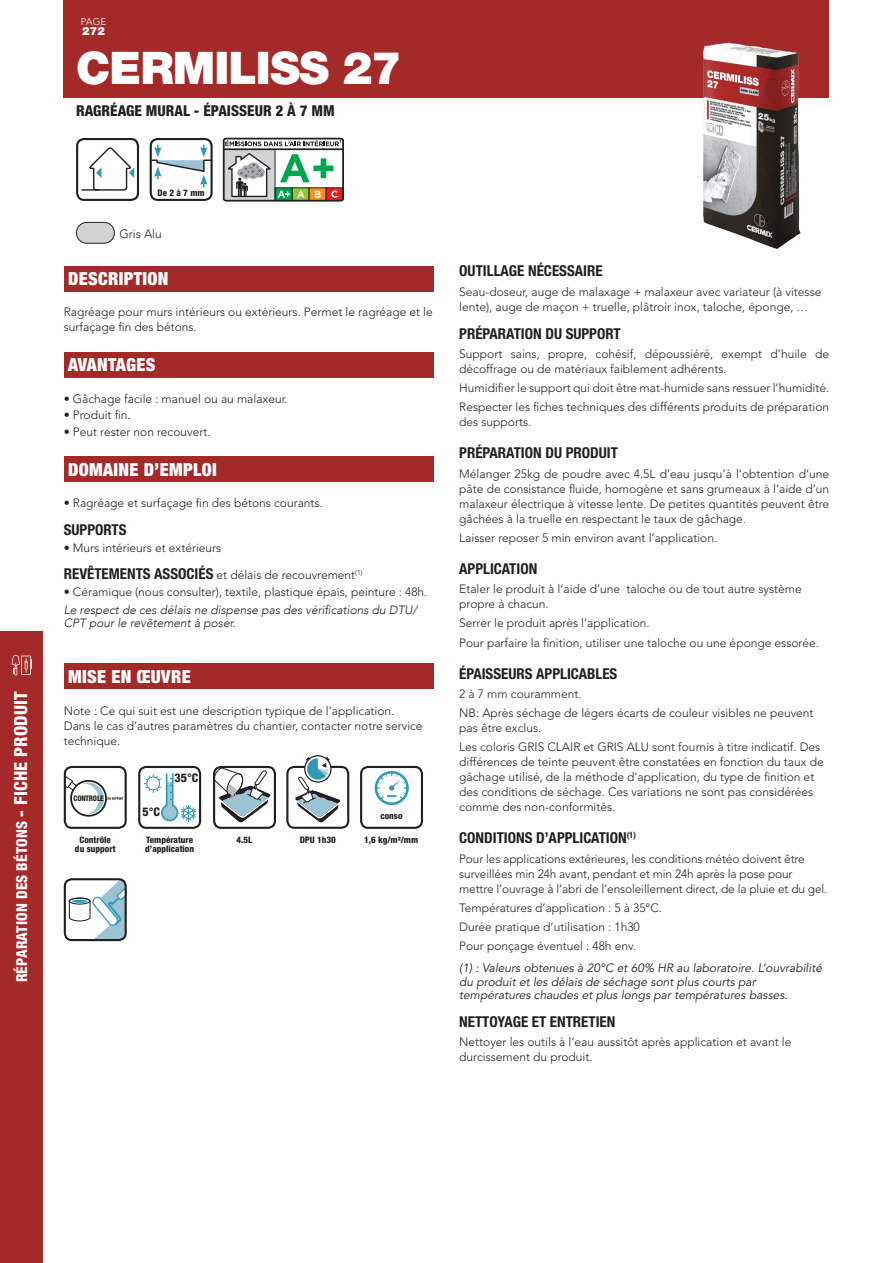
<style>
.page{position:relative;width:893px;height:1263px;background:#fff}
.page>*{position:absolute;margin:0;border:0;box-sizing:border-box;transform-origin:0 0}
.t1{font:900 45px "Helvetica Neue LT Std";letter-spacing:-.02em;color:#fff}
.t2{font:900 condensed 18px "Helvetica Neue LT Std";letter-spacing:.02em;color:#fff}
.t3{font:700 condensed 15px "Helvetica Neue LT Std";color:#231f20}
.t4{font:800 condensed 15px "Helvetica Neue LT Std";letter-spacing:.01em;color:#fff}
.t5{font:800 condensed 15px "Helvetica Neue LT Std";color:#231f20}
.t6{font:300 12px/15px "Avenir LT Std";color:#231f20}
.t7{font:italic 12px/13.5px "Avenir LT Pro";color:#231f20}
.t8{font:italic 300 12px/13.5px "Avenir";color:#231f20}
.t9{font:800 condensed 12px "Helvetica Neue LT Std";color:#231f20}
.t10{font:900 11.25px "Helvetica Neue LT Std";color:#fff}
.t11{font:300 9.75px "Avenir LT Std";color:#fff}
.t12{font:800 condensed 9px/9px "Helvetica Neue LT Std";color:#231f20;text-align:center}
.t13{font:800 condensed 7.65px "Helvetica Neue LT Std";letter-spacing:-.02em;color:#231f20;scale:.95 1}
.t14{font:900 4.5px "Avenir LT Std";color:#231f20}
.s1{font-size:18px}
.s2{font-family:"Helvetica Neue LT Std";font-weight:700;font-stretch:condensed;font-size:15px}
</style>
<div class="page">
<div style="left:64px;top:0;width:765px;height:98px;background:#a42929"></div>
<div style="left:64px;top:266px;width:370px;height:25px;background:#a42929"></div>
<div style="left:64px;top:352px;width:370px;height:26px;background:#a42929"></div>
<div style="left:64px;top:457px;width:370px;height:25px;background:#a42929"></div>
<div style="left:64px;top:663px;width:370px;height:26px;background:#a42929"></div>
<div style="left:76px;top:138px;width:63px;height:63px;border:2px solid #231f20;border-radius:7px"></div>
<svg style="left:82px;top:147px;width:52px;height:44px"></svg>
<div style="left:76px;top:222px;width:38px;height:21px;background:#d1d2d4;border-radius:10px"></div>
<div style="left:76px;top:222px;width:39px;height:22px;border:1px solid #231f20;border-radius:10px"></div>
<svg style="left:214px;top:767px;width:59px;height:56px"></svg>
<div style="left:213px;top:766px;width:63px;height:63px;border:2px solid #231f20;border-radius:7px"></div>
<svg style="left:67px;top:777px;width:56px;height:40px"></svg>
<div style="left:64px;top:766px;width:63px;height:63px;border:2px solid #231f20;border-radius:7px"></div>
<svg style="left:375px;top:771px;width:34px;height:34px"></svg>
<div style="left:360px;top:766px;width:63px;height:63px;border:2px solid #231f20;border-radius:7px"></div>
<svg style="left:65px;top:879px;width:59px;height:62px"></svg>
<hr style="left:72px;top:900px;width:16px;height:3px;background:#2e9ab5;border-radius:50%">
<div style="left:69px;top:897px;width:21px;height:8px;border:1px solid #231f20;border-radius:50%"></div>
<div style="left:64px;top:878px;width:63px;height:63px;border:2px solid #231f20;border-radius:7px"></div>
<svg style="left:144px;top:773px;width:53px;height:49px"></svg>
<div style="left:138px;top:766px;width:63px;height:63px;border:2px solid #231f20;border-radius:7px"></div>
<div style="left:286px;top:766px;width:63px;height:63px;border:2px solid #231f20;border-radius:7px"></div>
<div style="left:304px;top:755px;width:28px;height:28px;border:1px solid #231f20;border-radius:50%"></div>
<svg style="left:293px;top:757px;width:49px;height:66px"></svg>
<svg style="left:153px;top:145px;width:57px;height:42px"></svg>
<div style="left:150px;top:138px;width:63px;height:63px;border:2px solid #231f20;border-radius:7px"></div>
<svg style="left:223px;top:138px;width:121px;height:63px"></svg>
<img style="left:703px;top:42px;width:98px;height:207px">
<div style="left:0;top:631px;width:43px;height:632px;background:#a42929"></div>
<svg style="left:12px;top:655px;width:20px;height:21px"></svg>
<p class="t4" style="left:13px;top:961px;width:293px;rotate:-90deg">RÉPARATION DES BÉTONS <span class="s1">- FICHE PRODUIT</span></p>
<p class="t4" style="left:13px;top:982px;width:293px;rotate:-90deg">RÉPARATION DES BÉTONS <span class="s1">- FICHE PRODUIT</span></p>
<p class="t11" style="left:81px;top:15px;width:27px">PAGE</p>
<p class="t10" style="left:82px;top:25px;width:24px">272</p>
<h1 class="t1" style="left:76px;top:41px;width:327px">CERMILISS 27</h1>
<p class="t5" style="left:76px;top:102px;width:260px">RAGRÉAGE MURAL - ÉPAISSEUR 2 À 7 MM</p>
<p class="t12" style="left:158px;top:188px;width:49px">De 2 à 7 mm</p>
<p class="t6" style="left:120px;top:226px;width:44px">Gris Alu</p>
<h2 class="t2" style="left:68px;top:267px;width:102px">DESCRIPTION</h2>
<p class="t14" style="left:339px;top:139px;width:4px">1</p>
<p class="t6" style="left:64px;top:305px;width:371px">Ragréage pour murs intérieurs ou extérieurs. Permet le ragréage et le surfaçage fin des bétons.</p>
<h2 class="t2" style="left:68px;top:354px;width:89px">AVANTAGES</h2>
<p class="t6" style="left:64px;top:391px;width:225px">• Gâchage facile : manuel ou au malaxeur.</p>
<p class="t6" style="left:64px;top:408px;width:68px">• Produit fin.</p>
<p class="t6" style="left:64px;top:424px;width:148px">• Peut rester non recouvert.</p>
<h2 class="t2" style="left:68px;top:458px;width:150px">DOMAINE D’EMPLOI</h2>
<p class="t6" style="left:64px;top:496px;width:261px">• Ragréage et surfaçage fin des bétons courants.</p>
<p class="t3" style="left:64px;top:521px;width:64px">SUPPORTS</p>
<p class="t6" style="left:64px;top:540px;width:159px">• Murs intérieurs et extérieurs</p>
<p class="t6" style="left:64px;top:568px;width:300px"><span class="s2">REVÊTEMENTS ASSOCIÉS</span> et délais de recouvrement<sup>(1)</sup></p>
<p class="t6" style="left:64px;top:584px;width:365px">• Céramique (nous consulter), textile, plastique épais, peinture : 48h.</p>
<p class="t8" style="left:64px;top:603px;width:355px">Le respect de ces délais ne dispense pas des vérifications du DTU/<br>CPT pour le revêtement à poser.</p>
<h2 class="t2" style="left:68px;top:665px;width:124px">MISE EN ŒUVRE</h2>
<p class="t6" style="left:64px;top:703px;width:360px">Note : Ce qui suit est une description typique de l’application.<br>Dans le cas d’autres paramètres du chantier, contacter notre service technique.</p>
<p class="t13" style="left:74px;top:793px;width:33px">CONTROLE</p>
<p class="t12" style="left:75px;top:835px;width:42px">Contrôle du support</p>
<p class="t9" style="left:175px;top:770px;width:25px">35°C</p>
<p class="t9" style="left:143px;top:804px;width:19px">5°C</p>
<p class="t12" style="left:145px;top:835px;width:50px;text-align:left">Température d’application</p>
<p class="t12" style="left:364px;top:835px;width:56px">1,6 kg/m²/mm</p>
<p class="t12" style="left:380px;top:811px;width:24px">conso</p>
<p class="t12" style="left:237px;top:835px;width:17px">4.5L</p>
<p class="t12" style="left:300px;top:835px;width:38px">DPU 1h30</p>
<p class="t3" style="left:459px;top:262px;width:145px">OUTILLAGE NÉCESSAIRE</p>
<p class="t6" style="left:459px;top:284px;width:364px">Seau-doseur, auge de malaxage + malaxeur avec variateur (à vitesse lente), auge de maçon + truelle, plâtroir inox, taloche, éponge, …</p>
<p class="t3" style="left:459px;top:324px;width:163px">PRÉPARATION DU SUPPORT</p>
<p class="t6" style="left:459px;top:346px;width:371px">Support sains, propre, cohésif, dépoussiéré, exempt d’huile de décoffrage ou de matériaux faiblement adhérents.</p>
<p class="t6" style="left:459px;top:378px;width:371px;line-height:19.2px">Humidifier le support qui doit être mat-humide sans ressuer l’humidité.<br>Respecter les fiches techniques des différents produits de préparation</p>
<p class="t6" style="left:459px;top:415px;width:74px">des supports.</p>
<p class="t3" style="left:459px;top:444px;width:160px">PRÉPARATION DU PRODUIT</p>
<p class="t6" style="left:459px;top:466px;width:371px;text-align:justify">Mélanger 25kg de poudre avec 4.5L d’eau jusqu’à l’obtention d’une pâte de consistance fluide, homogène et sans grumeaux à l’aide d’un malaxeur électrique à vitesse lente. De petites quantités peuvent être gâchées à la truelle en respectant le taux de gâchage.</p>
<p class="t6" style="left:459px;top:530px;width:259px">Laisser reposer 5 min environ avant l’application.</p>
<p class="t3" style="left:459px;top:559px;width:80px">APPLICATION</p>
<p class="t6" style="left:459px;top:581px;width:344px">Etaler le produit à l’aide d’une taloche ou de tout autre système propre à chacun.</p>
<p class="t6" style="left:459px;top:614px;width:361px;line-height:19.2px">Serrer le produit après l’application.<br>Pour parfaire la finition, utiliser une taloche ou une éponge essorée.</p>
<p class="t3" style="left:459px;top:664px;width:160px">ÉPAISSEURS APPLICABLES</p>
<p class="t6" style="left:459px;top:684px;width:356px;line-height:19.2px">2 à 7 mm couramment.<br>NB: Après séchage de légers écarts de couleur visibles ne peuvent</p>
<p class="t6" style="left:459px;top:718px;width:363px;line-height:19.2px">pas être exclus.<br>Les coloris GRIS CLAIR et GRIS ALU sont fournis à titre indicatif. Des</p>
<p class="t6" style="left:459px;top:755px;width:366px">différences de teinte peuvent être constatées en fonction du taux de gâchage utilisé, de la méthode d’application, du type de finition et des conditions de séchage. Ces variations ne sont pas considérées comme des non-conformités.</p>
<p class="t3" style="left:459px;top:829px;width:178px">CONDITIONS D’APPLICATION<sup>(1)</sup></p>
<p class="t6" style="left:459px;top:851px;width:370px">Pour les applications extérieures, les conditions météo doivent être surveillées min 24h avant, pendant et min 24h après la pose pour mettre l’ouvrage à l’abri de l’ensoleillement direct, de la pluie et du gel.</p>
<p class="t6" style="left:459px;top:898px;width:204px;line-height:19.2px">Températures d’application : 5 à 35°C.<br>Durée pratique d’utilisation : 1h30<br>Pour ponçage éventuel : 48h env.</p>
<p class="t7" style="left:459px;top:962px;width:364px">(1) : Valeurs obtenues à 20°C et 60% HR au laboratoire. L’ouvrabilité du produit et les délais de séchage sont plus courts par températures chaudes et plus longs par températures basses.</p>
<p class="t3" style="left:459px;top:1013px;width:158px">NETTOYAGE ET ENTRETIEN</p>
<p class="t6" style="left:459px;top:1035px;width:334px">Nettoyer les outils à l’eau aussitôt après application et avant le durcissement du produit.</p>
</div>
